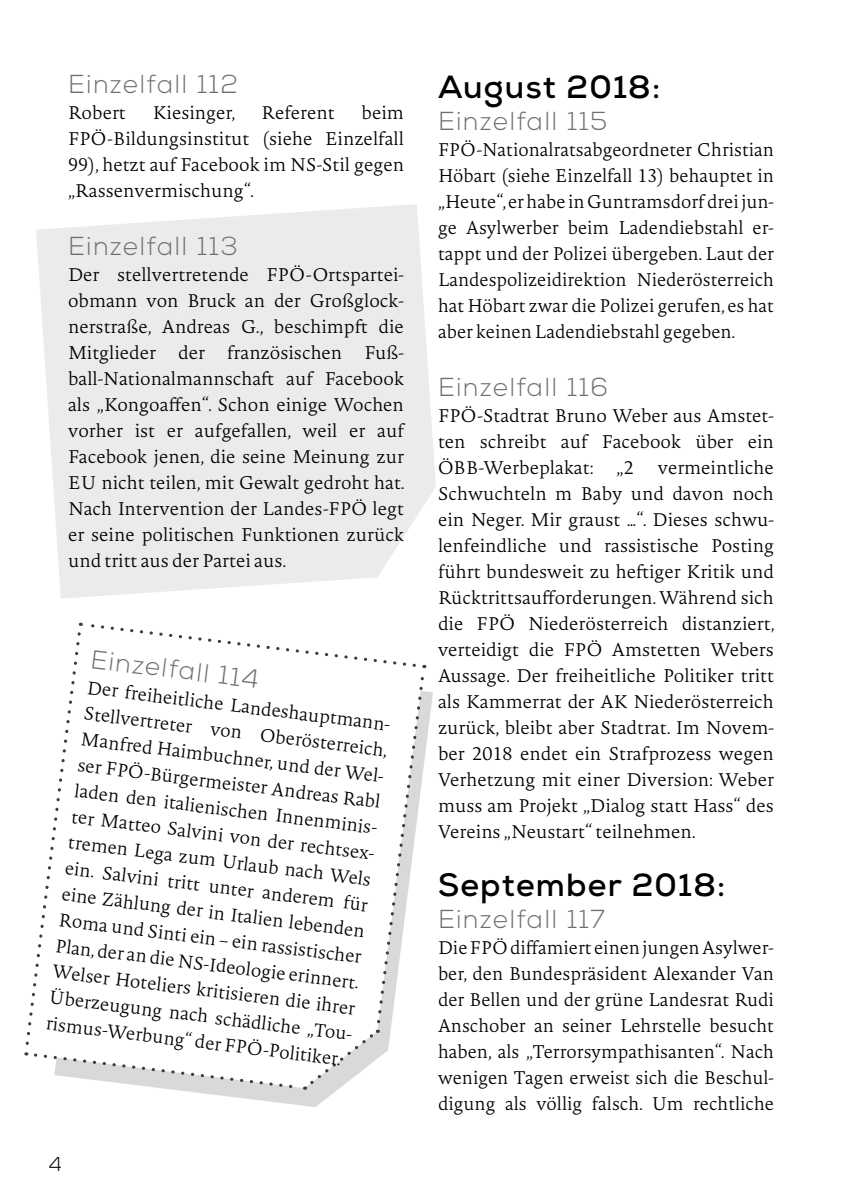
<style>
.page{position:relative;width:842px;height:1191px;background:#fff}
.page>*{position:absolute;margin:0;border:0;box-sizing:border-box;transform-origin:0 0}
.t1{font:700 32px "Nexa";letter-spacing:.04em;color:#000}
.t2{font:300 26px "Nexa";letter-spacing:.05em;color:#706f6f}
.t3{font:300 20px "Nexa";color:#000}
.t4{font:200 18px/26px "Novel Pro";color:#000;text-align:justify}
</style>
<div class="page">
<svg style="left:36px;top:204px;width:400px;height:394px;background:#eeedee"></svg>
<svg style="left:186px;top:691px;width:247px;height:416px"></svg>
<svg style="left:24px;top:622px;width:403px;height:469px"></svg>
<h2 class="t2" style="left:68px;top:69px;width:171px">Einzelfall 112</h2>
<p class="t4" style="left:68px;top:99px;width:59px">Robert</p>
<p class="t4" style="left:153px;top:99px;width:84px">Kiesinger,</p>
<p class="t4" style="left:262px;top:99px;width:75px">Referent</p>
<p class="t4" style="left:68px;top:99px;width:337px;text-indent:294px">beim FPÖ-Bildungsinstitut (siehe Einzelfall 99), hetzt auf Facebook im NS-Stil gegen „Rassenvermischung“.</p>
<h2 class="t2" style="left:68px;top:231px;width:171px">Einzelfall 113</h2>
<p class="t4" style="left:68px;top:261px;width:338px">Der stellvertretende FPÖ-Ortspartei&shy;obmann von Bruck an der Großglock&shy;nerstraße, Andreas G., beschimpft die Mitglieder der französischen Fuß&shy;ball-Nationalmannschaft auf Facebook als „Kongoaffen“. Schon einige Wochen vorher ist er aufgefallen, weil er auf Facebook jenen, die seine Meinung zur EU nicht teilen, mit Gewalt gedroht hat.<br>Nach Intervention der Landes-FPÖ legt er seine politischen Funktionen zurück und tritt aus der Partei aus.</p>
<h2 class="t2" style="left:93px;top:643px;width:171px;rotate:7deg">Einzelfall 114</h2>
<p class="t4" style="left:89px;top:673px;width:310px;text-align:left;rotate:7deg">Der freiheitliche Landeshauptmann-Stellvertreter von Oberösterreich, Manfred Haimbuchner, und der Wel&shy;ser FPÖ-Bürgermeister Andreas Rabl laden den italienischen Innenminis&shy;ter Matteo Salvini von der rechtsex&shy;tremen Lega zum Urlaub nach Wels ein. Salvini tritt unter anderem für eine Zählung der in Italien lebenden Roma und Sinti ein – ein rassistischer Plan, der an die NS-Ideologie erinnert.<br>Welser Hoteliers kritisieren die ihrer Überzeugung nach schädliche „Tou&shy;rismus-Werbung“ der FPÖ-Politiker.</p>
<p class="t3" style="left:49px;top:1151px;width:15px">4</p>
<h1 class="t1" style="left:438px;top:66px;width:224px">August 2018:</h1>
<h2 class="t2" style="left:438px;top:105px;width:171px">Einzelfall 115</h2>
<p class="t4" style="left:438px;top:136px;width:337px">FPÖ-Nationalratsabgeordneter Christian Höbart (siehe Einzelfall 13) behauptet in „Heute“, er habe in Guntramsdorf drei jun&shy;ge Asylwerber beim Ladendiebstahl er&shy;tappt und der Polizei übergeben. Laut der Landespolizeidirektion Niederösterreich hat Höbart zwar die Polizei gerufen, es hat aber keinen Ladendiebstahl gegeben.</p>
<h2 class="t2" style="left:438px;top:371px;width:172px">Einzelfall 116</h2>
<p class="t4" style="left:438px;top:402px;width:337px">FPÖ-Stadtrat Bruno Weber aus Amstet&shy;ten schreibt auf Facebook über ein ÖBB-Werbeplakat:</p>
<p class="t4" style="left:438px;top:454px;width:338px;text-indent:220px">vermeintliche Schwuchteln m Baby und davon noch ein Neger. Mir graust …“. Dieses schwu&shy;lenfeindliche und rassistische Posting führt bundesweit zu heftiger Kritik und Rücktrittsaufforderungen. Während sich die FPÖ Niederösterreich distanziert, verteidigt die FPÖ Amstetten Webers Aussage. Der freiheitliche Politiker tritt als Kammerrat der AK Niederösterreich zurück, bleibt aber Stadtrat. Im Novem&shy;ber 2018 endet ein Strafprozess wegen Verhetzung mit einer Diversion: Weber muss am Projekt „Dialog statt Hass“ des Vereins „Neustart“ teilnehmen.</p>
<h1 class="t1" style="left:438px;top:864px;width:289px">September 2018:</h1>
<h2 class="t2" style="left:438px;top:903px;width:168px">Einzelfall 117</h2>
<p class="t4" style="left:438px;top:933px;width:337px">Die FPÖ diffamiert einen jungen Asylwer&shy;ber, den Bundespräsident Alexander Van der Bellen und der grüne Landesrat Rudi Anschober an seiner Lehrstelle besucht haben, als „Terrorsympathisanten“. Nach wenigen Tagen erweist sich die Beschul&shy;digung als völlig falsch. Um rechtliche</p>
<p class="t4" style="left:617px;top:454px;width:19px">„2</p>
</div>
